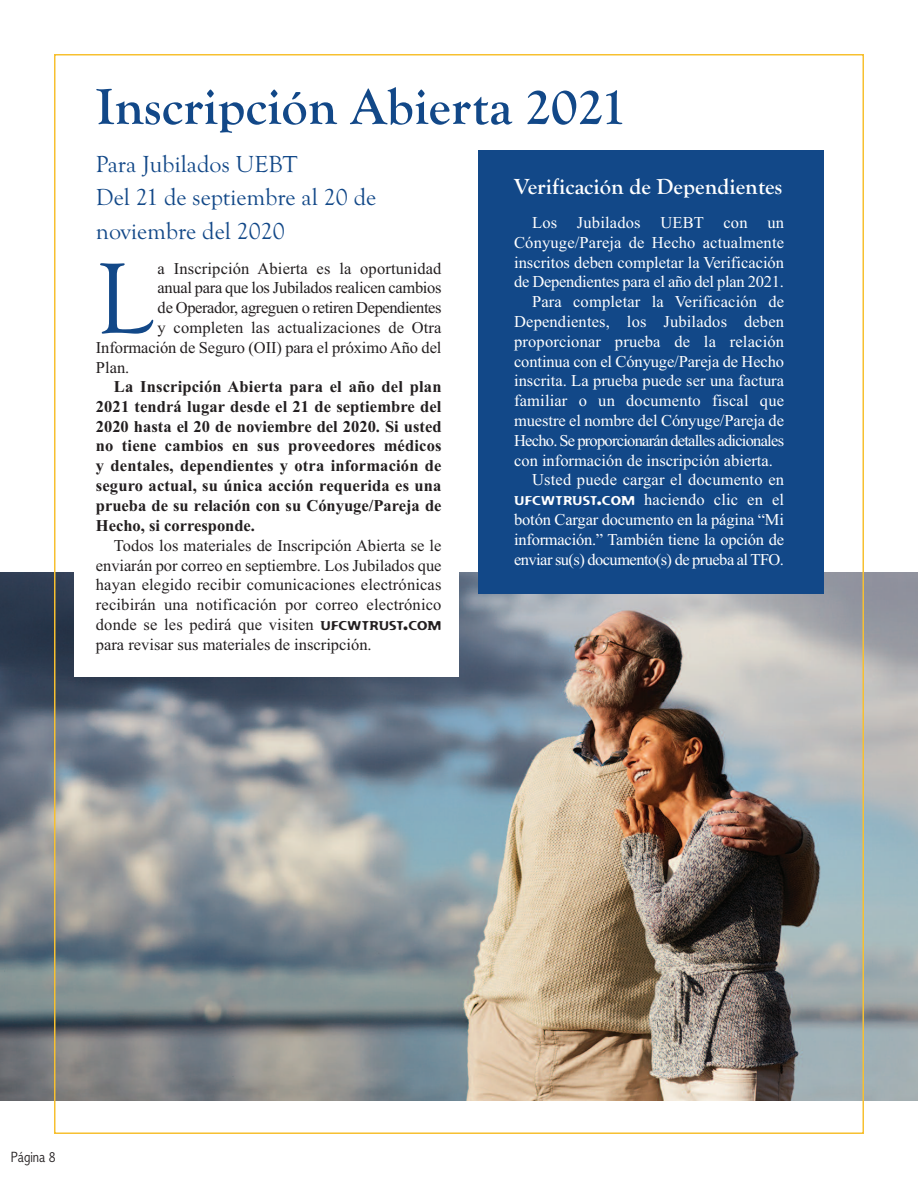
<style>
.page{position:relative;width:918px;height:1188px;background:#fff}
.page>*{position:absolute;margin:0;border:0;box-sizing:border-box;transform-origin:0 0}
.t1{font:104.1px "Goudy Old Style T";color:#124888}
.t2{font:700 52.5px "Goudy Old Style T";color:#124888}
.t3{font:24px/33.6px "Goudy Old Style T";color:#124888}
.t4{font:700 22.5px "Goudy Old Style T";color:#fff}
.t5{font:16.5px "Times New Roman";color:#fff}
.t6{font:16.5px/19.8px "Times New Roman";color:#231f20;text-align:justify}
.t7{font:700 16.5px/19.8px "Times New Roman";color:#231f20;text-align:justify}
.t8{font:16.5px "Times New Roman";letter-spacing:-.045em;color:#fff}
.t9{font:16.5px "Times New Roman";letter-spacing:-.02em;color:#231f20}
.t10{font:16.5px "Times New Roman";letter-spacing:-.025em;color:#231f20}
.t11{font:16.5px "Times New Roman";letter-spacing:-.035em;color:#fff}
.t12{font:300 condensed 15px "Abadi";color:#231f20}
.s1{font-family:"Flexure";font-size:12.3px}
.s2{font-family:"Flexure"}
</style>
<div class="page">
<img style="left:0;top:572px;width:918px;height:529px">
<div style="left:478px;top:150px;width:346px;height:444px;background:#124888"></div>
<div style="left:75px;top:555px;width:384px;height:122px;background:#fff"></div>
<h2 class="t2" style="left:96px;top:75px;width:532px">Inscripción Abierta 2021</h2>
<h3 class="t3" style="left:96px;top:147px;width:282px">Para Jubilados UEBT<br>Del 21 de septiembre al 20 de noviembre del 2020</h3>
<h3 class="t4" style="left:514px;top:174px;width:270px">Verificación de Dependientes</h3>
<p class="t5" style="left:532px;top:213px;width:254px">Los Jubilados UEBT con un</p>
<p class="t5" style="left:514px;top:232px;width:272px">Cónyuge/Pareja de Hecho actualmente</p>
<p class="t5" style="left:514px;top:252px;width:271px">inscritos deben completar la Verificación</p>
<p class="t5" style="left:514px;top:272px;width:272px">de Dependientes para el año del plan 2021.</p>
<p class="t5" style="left:532px;top:292px;width:254px">Para completar la Verificación de</p>
<p class="t5" style="left:514px;top:312px;width:272px">Dependientes, los Jubilados deben</p>
<p class="t5" style="left:514px;top:331px;width:272px">proporcionar prueba de la relación</p>
<p class="t5" style="left:514px;top:351px;width:272px">continua con el Cónyuge/Pareja de Hecho</p>
<p class="t5" style="left:514px;top:371px;width:272px">inscrita. La prueba puede ser una factura</p>
<p class="t5" style="left:514px;top:391px;width:272px">familiar o un documento fiscal que</p>
<p class="t5" style="left:514px;top:411px;width:272px">muestre el nombre del Cónyuge/Pareja de</p>
<p class="t8" style="left:514px;top:430px;width:271px">Hecho. Se proporcionarán detalles adicionales</p>
<p class="t5" style="left:514px;top:450px;width:260px">con información de inscripción abierta.</p>
<p class="t5" style="left:532px;top:470px;width:254px">Usted puede cargar el documento en</p>
<p class="t5" style="left:514px;top:490px;width:272px"><span class="s1">UFCWTRUST</span><span class="s2">.</span><span class="s1">COM</span> haciendo clic en el</p>
<p class="t5" style="left:514px;top:510px;width:272px">botón Cargar documento en la página “Mi</p>
<p class="t5" style="left:514px;top:530px;width:272px">información.” También tiene la opción de</p>
<p class="t11" style="left:514px;top:549px;width:272px">enviar su(s) documento(s) de prueba al TFO.</p>
<h1 class="t1" style="left:96px;top:236px;width:58px">L</h1>
<p class="t6" style="left:158px;top:258px;width:285px">a Inscripción Abierta es la oportunidad</p>
<p class="t9" style="left:158px;top:278px;width:285px">anual para que los Jubilados realicen cambios</p>
<p class="t10" style="left:158px;top:298px;width:285px">de Operador, agreguen o retiren Dependientes</p>
<p class="t6" style="left:158px;top:317px;width:285px">y completen las actualizaciones de Otra</p>
<p class="t6" style="left:96px;top:337px;width:347px">Información de Seguro (OII) para el próximo Año del</p>
<p class="t6" style="left:96px;top:357px;width:35px">Plan.</p>
<p class="t7" style="left:96px;top:376px;width:347px;text-indent:18px">La Inscripción Abierta para el año del plan 2021 tendrá lugar desde el 21 de septiembre del 2020 hasta el 20 de noviembre del 2020. Si usted no tiene cambios en sus proveedores médicos y dentales, dependientes y otra información de seguro actual, su única acción requerida es una prueba de su relación con su Cónyuge/Pareja de Hecho, si corresponde.</p>
<p class="t6" style="left:96px;top:535px;width:347px;text-indent:18px">Todos los materiales de Inscripción Abierta se le enviarán por correo en septiembre. Los Jubilados que hayan elegido recibir comunicaciones electrónicas recibirán una notificación por correo electrónico donde se les pedirá que visiten <span class="s1">UFCWTRUST</span><span class="s2">.</span><span class="s1">COM </span>para revisar sus materiales de inscripción.</p>
<p class="t12" style="left:11px;top:1148px;width:46px">Página 8</p>
</div>
